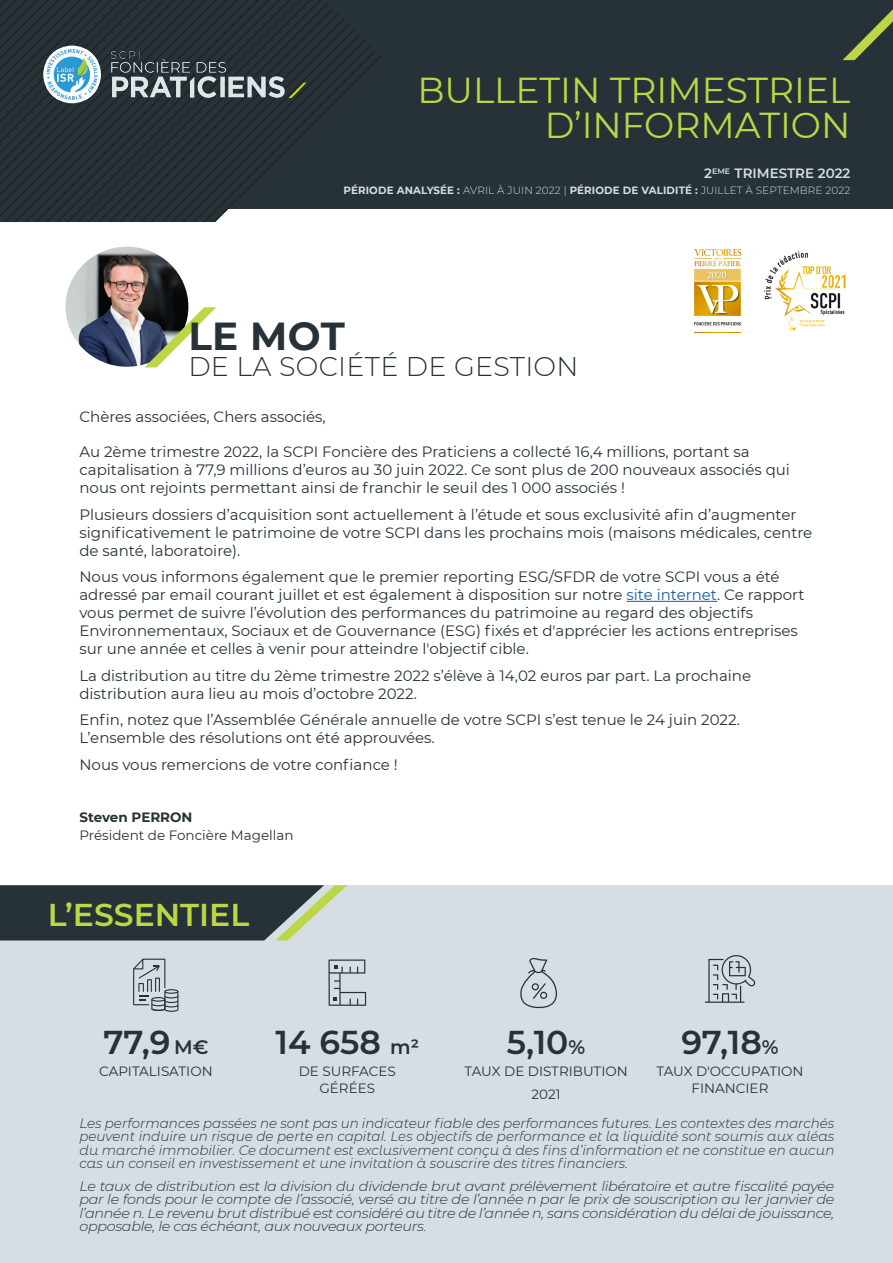
<style>
.page{position:relative;width:893px;height:1263px;background:#fff}
.page>*{position:absolute;margin:0;border:0;box-sizing:border-box;transform-origin:0 0}
.t1{font:700 39px "Montserrat";color:#263237}
.t2{font:36px/34.5px "Montserrat";color:#bcd646;text-align:right}
.t3{font:600 33px "Montserrat";color:#263237}
.t4{font:600 31.5px "Montserrat";color:#bcd646}
.t5{font:300 27px "Montserrat";letter-spacing:.01em;color:#263237}
.t6{font:15px/18px "Montserrat";color:#263237}
.t7{font:italic 300 13.5px/13.5px "Montserrat";letter-spacing:-.015em;color:#263237;text-align:justify}
.t8{font:italic 300 13.5px/13.5px "Montserrat";letter-spacing:-.015em;color:#263237;text-align:justify;scale:1.06 1}
.t9{font:13.5px/16.2px "Montserrat";color:#263237;text-align:center}
.t10{font:600 13.5px "Montserrat";color:#d5dee3}
.t11{font:700 13.5px "Montserrat";color:#263237}
.t12{font:300 10.5px "Montserrat";letter-spacing:.01em;color:#d5dee3}
.s1{font-weight:700}
.s2{color:#175d9e}
.s3{font-size:19.5px}
</style>
<div class="page">
<div style="left:0;top:0;width:893px;height:208px;background:#263237"></div>
<svg style="left:0;top:0;width:439px;height:222px"></svg>
<div style="left:0;top:885px;width:893px;height:378px;background:#d5dee3"></div>
<hr style="left:627px;top:601px;width:90px;height:1px;background:#175d9e">
<svg style="left:0;top:885px;width:347px;height:55px"></svg>
<img style="left:693px;top:248px;width:49px;height:86px">
<img style="left:764px;top:251px;width:82px;height:80px">
<svg style="left:133px;top:959px;width:45px;height:53px"></svg>
<svg style="left:328px;top:959px;width:38px;height:47px"></svg>
<svg style="left:520px;top:958px;width:37px;height:50px"></svg>
<svg style="left:705px;top:955px;width:50px;height:48px"></svg>
<img style="left:112px;top:51px;width:195px;height:47px">
<div style="left:43px;top:46px;width:58px;height:57px;background:#fff;border-radius:50%"></div>
<img style="left:47px;top:49px;width:51px;height:51px">
<svg style="left:843px;top:9px;width:50px;height:51px"></svg>
<img style="left:66px;top:247px;width:122px;height:120px">
<svg style="left:144px;top:307px;width:72px;height:60px"></svg>
<p class="t2" style="left:417px;top:72px;width:435px">BULLETIN TRIMESTRIEL<br>D’INFORMATION</p>
<p class="t10" style="left:704px;top:164px;width:148px">2<sup>EME</sup> TRIMESTRE 2022</p>
<p class="t12" style="left:344px;top:184px;width:508px"><span class="s1">PÉRIODE ANALYSÉE :</span> AVRIL À JUIN 2022 | <span class="s1">PÉRIODE DE VALIDITÉ :</span> JUILLET À SEPTEMBRE 2022</p>
<p class="t1" style="left:188px;top:308px;width:158px">LE MOT</p>
<p class="t5" style="left:188px;top:348px;width:392px">DE LA SOCIÉTÉ DE GESTION</p>
<p class="t6" style="left:79px;top:407px;width:248px">Chères associées, Chers associés,</p>
<p class="t6" style="left:79px;top:442px;width:712px">Au 2ème trimestre 2022, la SCPI Foncière des Praticiens a collecté 16,4 millions, portant sa capitalisation à 77,9 millions d’euros au 30 juin 2022. Ce sont plus de 200 nouveaux associés qui nous ont rejoints permettant ainsi de franchir le seuil des 1 000 associés !</p>
<p class="t6" style="left:79px;top:505px;width:734px">Plusieurs dossiers d’acquisition sont actuellement à l’étude et sous exclusivité afin d’augmenter significativement le patrimoine de votre SCPI dans les prochains mois (maisons médicales, centre de santé, laboratoire).</p>
<p class="t6" style="left:79px;top:567px;width:727px">Nous vous informons également que le premier reporting ESG/SFDR de votre SCPI vous a été adressé par email courant juillet et est également à disposition sur notre <span class="s2">site internet</span>. Ce rapport vous permet de suivre l’évolution des performances du patrimoine au regard des objectifs Environnementaux, Sociaux et de Gouvernance (ESG) fixés et d'apprécier les actions entreprises sur une année et celles à venir pour atteindre l'objectif cible.</p>
<p class="t6" style="left:79px;top:666px;width:673px">La distribution au titre du 2ème trimestre 2022 s’élève à 14,02 euros par part. La prochaine distribution aura lieu au mois d’octobre 2022.</p>
<p class="t6" style="left:79px;top:710px;width:662px">Enfin, notez que l’Assemblée Générale annuelle de votre SCPI s’est tenue le 24 juin 2022.<br>L’ensemble des résolutions ont été approuvées.</p>
<p class="t6" style="left:79px;top:755px;width:320px">Nous vous remercions de votre confiance !</p>
<p class="t11" style="left:79px;top:808px;width:115px">Steven PERRON</p>
<p class="t9" style="left:79px;top:826px;width:216px">Président de Foncière Magellan</p>
<p class="t4" style="left:48px;top:892px;width:203px">L’ESSENTIEL</p>
<p class="t3" style="left:103px;top:1019px;width:107px">77,9 <span class="s3">M€</span></p>
<p class="t9" style="left:99px;top:1063px;width:115px">CAPITALISATION</p>
<p class="t3" style="left:275px;top:1019px;width:145px">14 658 <span class="s3">m²</span></p>
<p class="t9" style="left:299px;top:1063px;width:99px">DE SURFACES<br>GÉRÉES</p>
<p class="t3" style="left:507px;top:1019px;width:80px">5,10<span class="s3">%</span></p>
<p class="t9" style="left:464px;top:1060px;width:165px;line-height:22.5px">TAUX DE DISTRIBUTION<br>2021</p>
<p class="t3" style="left:681px;top:1019px;width:99px">97,18<span class="s3">%</span></p>
<p class="t9" style="left:656px;top:1063px;width:148px">TAUX D'OCCUPATION</p>
<p class="t9" style="left:692px;top:1079px;width:78px">FINANCIER</p>
<p class="t7" style="left:79px;top:1115px;width:756px">Les performances passées ne sont pas un indicateur fiable des performances futures. Les contextes des marchés peuvent induire un risque de perte en capital. Les objectifs de performance et la liquidité sont soumis aux aléas du marché immobilier. Ce document est exclusivement conçu à des fins d’information et ne constitue en aucun cas un conseil en investissement et une invitation à souscrire des titres financiers.</p>
<p class="t8" style="left:79px;top:1178px;width:714px">Le taux de distribution est la division du dividende brut avant prélèvement libératoire et autre fiscalité payée par le fonds pour le compte de l’associé, versé au titre de l’année n par le prix de souscription au 1er janvier de l’année n. Le revenu brut distribué est considéré au titre de l’année n, sans considération du délai de jouissance, opposable, le cas échéant, aux nouveaux porteurs.</p>
</div>
